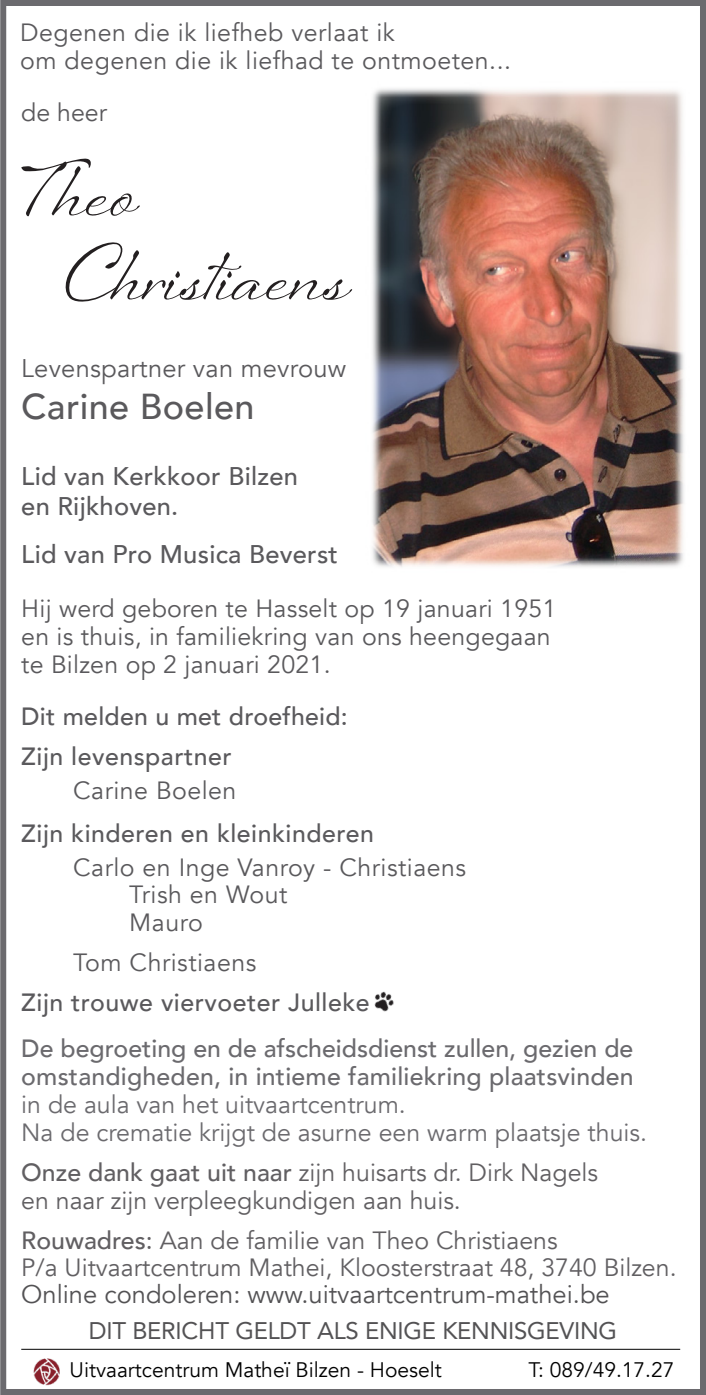
<style>
.page{position:relative;width:706px;height:1395px;background:#fff}
.page>*{position:absolute;margin:0;border:0;box-sizing:border-box;transform-origin:0 0}
.t1{font:75px "Sheila";color:#231f20}
.t2{font:500 36px "Avenir";letter-spacing:.01em;color:#5a595c}
.t3{font:500 25.5px "Avenir";letter-spacing:.01em;color:#5a595c}
.t4{font:25.5px "Avenir";color:#535254}
.t5{font:25.5px "Avenir";letter-spacing:.01em;color:#5a595c}
.t6{font:24.9px "Avenir";letter-spacing:.02em;color:#5a595c}
.t7{font:24.9px "Avenir";color:#615f62}
.t8{font:500 24.9px "Avenir";letter-spacing:.02em;color:#5a595c}
.t9{font:500 24.9px "Avenir";letter-spacing:.01em;color:#6b6a6e}
.t10{font:24.9px "Avenir";color:#6b6a6e}
.t11{font:24px "Avenir";letter-spacing:-.01em;color:#535254}
.t12{font:21px "Avenir";color:#000}
.s1{font-weight:500}
.s2{font-style:inherit}
</style>
<div class="page">
<img style="left:372px;top:88px;width:312px;height:479px">
<img style="left:33px;top:1358px;width:27px;height:28px">
<hr style="left:21px;top:1348px;width:659px;height:1px;background:#000">
<div style="left:0;top:0;width:706px;height:1395px;border:6px solid #6b6a6e"></div>
<img style="left:374px;top:991px;width:20px;height:21px">
<p class="t6" style="left:20px;top:18px;width:376px">Degenen die ik liefheb verlaat ik</p>
<p class="t6" style="left:20px;top:45px;width:492px">om degenen die ik liefhad te ontmoeten...</p>
<p class="t6" style="left:21px;top:98px;width:87px">de heer</p>
<p class="t1" style="left:21px;top:145px;width:117px">Theo</p>
<p class="t1" style="left:66px;top:229px;width:285px">Christiaens</p>
<p class="t5" style="left:21px;top:353px;width:326px">Levenspartner van mevrouw</p>
<p class="t2" style="left:21px;top:375px;width:235px">Carine Boelen</p>
<p class="t3" style="left:21px;top:454px;width:278px">Lid van Kerkkoor Bilzen</p>
<p class="t3" style="left:21px;top:484px;width:159px">en Rijkhoven.</p>
<p class="t3" style="left:21px;top:532px;width:318px">Lid van Pro Musica Beverst</p>
<p class="t6" style="left:21px;top:594px;width:537px">Hij werd geboren te Hasselt op 19 januari 1951</p>
<p class="t6" style="left:21px;top:621px;width:531px">en is thuis, in familiekring van ons heengegaan</p>
<p class="t6" style="left:21px;top:649px;width:311px">te Bilzen op 2 januari 2021.</p>
<p class="t8" style="left:21px;top:694px;width:328px">Dit melden u met droefheid:</p>
<p class="t8" style="left:21px;top:734px;width:212px">Zijn levenspartner</p>
<p class="t6" style="left:73px;top:775px;width:165px">Carine Boelen</p>
<p class="t8" style="left:21px;top:811px;width:354px">Zijn kinderen en kleinkinderen</p>
<p class="t6" style="left:73px;top:852px;width:394px">Carlo en Inge Vanroy - Christiaens</p>
<p class="t6" style="left:129px;top:880px;width:160px">Trish en Wout</p>
<p class="t6" style="left:129px;top:908px;width:75px">Mauro</p>
<p class="t6" style="left:73px;top:948px;width:185px">Tom Christiaens</p>
<p class="t8" style="left:21px;top:981px;width:350px">Zijn trouwe viervoeter Julleke</p>
<p class="t9" style="left:21px;top:1027px;width:614px">De begroeting en de afscheidsdienst zullen, gezien de</p>
<p class="t9" style="left:21px;top:1054px;width:614px">omstandigheden, in intieme familiekring plaatsvinden</p>
<p class="t10" style="left:21px;top:1089px;width:386px">in de aula van het uitvaartcentrum.</p>
<p class="t10" style="left:21px;top:1117px;width:627px">Na de crematie krijgt de asurne een warm plaatsje thuis.</p>
<p class="t7" style="left:21px;top:1157px;width:578px"><span class="s1">Onze dank gaat uit naar</span> zijn huisarts dr. Dirk Nagels</p>
<p class="t7" style="left:21px;top:1185px;width:441px">en naar zijn verpleegkundigen aan huis.</p>
<p class="t7" style="left:21px;top:1225px;width:538px"><span class="s1">Rouwadres</span><span class="s2">:</span> Aan de familie van Theo Christiaens</p>
<p class="t7" style="left:21px;top:1253px;width:657px">P/a Uitvaartcentrum Mathei, Kloosterstraat 48, 3740 Bilzen.</p>
<p class="t4" style="left:21px;top:1279px;width:590px">Online condoleren: www.uitvaartcentrum-mathei.be</p>
<p class="t11" style="left:89px;top:1311px;width:530px">DIT BERICHT GELDT ALS ENIGE KENNISGEVING</p>
<p class="t12" style="left:70px;top:1357px;width:374px">Uitvaartcentrum Matheï Bilzen - Hoeselt</p>
<p class="t12" style="left:528px;top:1357px;width:147px">T: 089/49.17.27</p>
</div>
